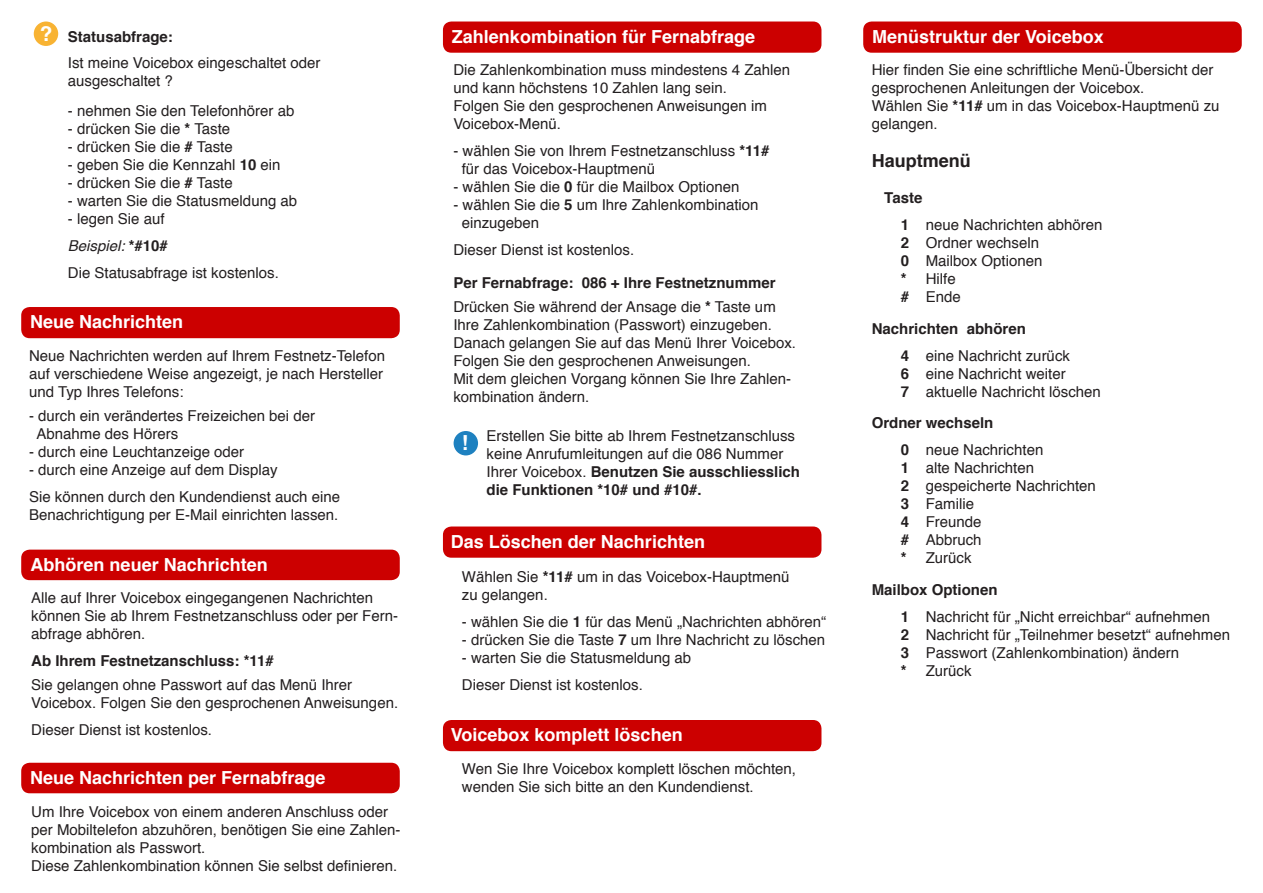
<style>
.page{position:relative;width:1263px;height:893px;background:#fff}
.page>*{position:absolute;margin:0;border:0;box-sizing:border-box;transform-origin:0 0}
.t1{font:700 20.85px "Helvetica";color:#fff}
.t2{font:700 18px "Helvetica";color:#fff}
.t3{font:700 18px "Helvetica";color:#231f20}
.t4{font:15px/18px "Helvetica";color:#231f20}
.t5{font:700 15px/27px "Helvetica";color:#231f20}
.s1{font-weight:700;font-size:20.85px;color:#fff}
.s2{font-weight:700}
.s3{font-style:italic}
.s4{font-weight:400}
</style>
<div class="page">
<div style="left:863px;top:22px;width:379px;height:31px;background:#c00;border-radius:9px"></div>
<div style="left:443px;top:22px;width:378px;height:31px;background:#c00;border-radius:9px"></div>
<div style="left:443px;top:526px;width:378px;height:32px;background:#c00;border-radius:9px"></div>
<div style="left:443px;top:720px;width:378px;height:31px;background:#c00;border-radius:9px"></div>
<div style="left:454px;top:431px;width:24px;height:24px;background:#1e81c0;border-radius:50%"></div>
<div style="left:34px;top:22px;width:24px;height:24px;background:#f8b333;border-radius:50%"></div>
<div style="left:21px;top:307px;width:379px;height:31px;background:#c00;border-radius:9px"></div>
<div style="left:21px;top:550px;width:379px;height:30px;background:#c00;border-radius:9px"></div>
<div style="left:21px;top:763px;width:379px;height:30px;background:#c00;border-radius:9px"></div>
<p class="t4" style="left:68px;top:25px;width:254px;line-height:25.5px;text-indent:-28px"><span class="s1">?</span> <span class="s2">Statusabfrage:<br></span>Ist meine Voicebox eingeschaltet oder</p>
<p class="t4" style="left:68px;top:72px;width:107px">ausgeschaltet ?</p>
<p class="t4" style="left:68px;top:102px;width:228px">- nehmen Sie den Telefonhörer ab</p>
<p class="t4" style="left:68px;top:120px;width:164px">- drücken Sie die <span class="s2">*</span> Taste</p>
<p class="t4" style="left:68px;top:138px;width:166px">- drücken Sie die <span class="s2">#</span> Taste</p>
<p class="t4" style="left:68px;top:156px;width:214px">- geben Sie die Kennzahl <span class="s2">10</span> ein</p>
<p class="t4" style="left:68px;top:174px;width:166px">- drücken Sie die <span class="s2">#</span> Taste</p>
<p class="t4" style="left:68px;top:192px;width:231px">- warten Sie die Statusmeldung ab</p>
<p class="t4" style="left:68px;top:206px;width:212px;line-height:27px">- legen Sie auf<br><span class="s3">Beispiel:</span> <span class="s2">*#10#<br></span>Die Statusabfrage ist kostenlos.</p>
<p class="t2" style="left:30px;top:307px;width:155px">Neue Nachrichten</p>
<p class="t4" style="left:29px;top:347px;width:358px">Neue Nachrichten werden auf Ihrem Festnetz-Telefon auf verschiedene Weise angezeigt, je nach Hersteller und Typ Ihres Telefons:</p>
<p class="t4" style="left:37px;top:407px;width:280px;text-indent:-8px">- durch ein verändertes Freizeichen bei der<br>Abnahme des Hörers</p>
<p class="t4" style="left:29px;top:443px;width:217px">- durch eine Leuchtanzeige oder</p>
<p class="t4" style="left:29px;top:457px;width:313px;line-height:27px">- durch eine Anzeige auf dem Display<br>Sie können durch den Kundendienst auch eine</p>
<p class="t4" style="left:29px;top:506px;width:311px">Benachrichtigung per E-Mail einrichten lassen.</p>
<p class="t2" style="left:31px;top:550px;width:239px">Abhören neuer Nachrichten</p>
<p class="t4" style="left:31px;top:589px;width:368px">Alle auf Ihrer Voicebox eingegangenen Nachrichten können Sie ab Ihrem Festnetzanschluss oder per Fern&shy;abfrage abhören.</p>
<p class="t5" style="left:31px;top:647px;width:244px">Ab Ihrem Festnetzanschluss: *11#</p>
<p class="t4" style="left:31px;top:676px;width:368px">Sie gelangen ohne Passwort auf das Menü Ihrer<br>Voicebox. Folgen Sie den gesprochenen Anweisungen.</p>
<p class="t4" style="left:31px;top:721px;width:182px">Dieser Dienst ist kostenlos.</p>
<p class="t2" style="left:30px;top:763px;width:297px">Neue Nachrichten per Fernabfrage</p>
<p class="t4" style="left:31px;top:803px;width:371px">Um Ihre Voicebox von einem anderen Anschluss oder per Mobiltelefon abzuhören, benötigen Sie eine Zahlen&shy;kombination als Passwort.<br>Diese Zahlenkombination können Sie selbst definieren.</p>
<p class="t2" style="left:452px;top:22px;width:305px">Zahlenkombination für Fernabfrage</p>
<p class="t4" style="left:453px;top:61px;width:338px">Die Zahlenkombination muss mindestens 4 Zahlen und kann höchstens 10 Zahlen lang sein.<br>Folgen Sie den gesprochenen Anweisungen im Voicebox-Menü.</p>
<p class="t4" style="left:462px;top:142px;width:309px;text-indent:-8px">- wählen Sie von Ihrem Festnetzanschluss <span class="s2">*11# </span>für das Voicebox-Hauptmenü</p>
<p class="t4" style="left:453px;top:178px;width:287px">- wählen Sie die <span class="s2">0</span> für die Mailbox Optionen</p>
<p class="t4" style="left:462px;top:196px;width:298px;text-indent:-8px">- wählen Sie die <span class="s2">5</span> um Ihre Zahlenkombination einzugeben</p>
<p class="t4" style="left:453px;top:241px;width:182px">Dieser Dienst ist kostenlos.</p>
<p class="t5" style="left:453px;top:271px;width:324px;line-height:24px">Per Fernabfrage: 086 + Ihre Festnetznummer<br><span class="s4">Drücken Sie während der Ansage die</span> * <span class="s4">Taste um</span></p>
<p class="t4" style="left:453px;top:316px;width:344px">Ihre Zahlenkombination (Passwort) einzugeben.<br>Danach gelangen Sie auf das Menü Ihrer Voicebox.<br>Folgen Sie den gesprochenen Anweisungen.<br>Mit dem gleichen Vorgang können Sie Ihre Zahlen&shy;kombination ändern.</p>
<h1 class="t1" style="left:462px;top:426px;width:8px">!</h1>
<p class="t4" style="left:486px;top:428px;width:315px">Erstellen Sie bitte ab Ihrem Festnetzanschluss keine Anrufumleitungen auf die 086 Nummer Ihrer Voicebox. <span class="s2">Benutzen Sie ausschliesslich die Funktionen *10# und #10#.</span></p>
<p class="t2" style="left:451px;top:527px;width:256px">Das Löschen der Nachrichten</p>
<p class="t4" style="left:462px;top:568px;width:329px">Wählen Sie <span class="s2">*11#</span> um in das Voicebox-Hauptmenü zu gelangen.</p>
<p class="t4" style="left:462px;top:613px;width:366px">- wählen Sie die <span class="s2">1</span> für das Menü „Nachrichten abhören“</p>
<p class="t4" style="left:462px;top:631px;width:365px">- drücken Sie die Taste <span class="s2">7</span> um Ihre Nachricht zu löschen</p>
<p class="t4" style="left:462px;top:644px;width:231px;line-height:27px">- warten Sie die Statusmeldung ab<br>Dieser Dienst ist kostenlos.</p>
<p class="t2" style="left:451px;top:720px;width:233px">Voicebox komplett löschen</p>
<p class="t4" style="left:462px;top:760px;width:336px">Wen Sie Ihre Voicebox komplett löschen möchten, wenden Sie sich bitte an den Kundendienst.</p>
<p class="t2" style="left:872px;top:22px;width:233px">Menüstruktur der Voicebox</p>
<p class="t4" style="left:872px;top:61px;width:349px">Hier finden Sie eine schriftliche Menü-Übersicht der gesprochenen Anleitungen der Voicebox.<br>Wählen Sie <span class="s2">*11#</span> um in das Voicebox-Hauptmenü zu gelangen.</p>
<p class="t3" style="left:872px;top:146px;width:100px">Hauptmenü</p>
<p class="t4" style="left:901px;top:185px;width:203px;line-height:27px;text-indent:-17px"><span class="s2">Taste<br>1</span> neue Nachrichten abhören</p>
<p class="t4" style="left:901px;top:234px;width:143px"><span class="s2">2</span> Ordner wechseln<br><span class="s2">0</span> Mailbox Optionen <span class="s2">*</span> Hilfe<br><span class="s2">#</span> Ende</p>
<p class="t5" style="left:901px;top:315px;width:171px;text-indent:-29px">Nachrichten abhören<br>4 <span class="s4">eine Nachricht zurück</span></p>
<p class="t4" style="left:901px;top:365px;width:201px"><span class="s2">6</span> eine Nachricht weiter<br><span class="s2">7</span> aktuelle Nachricht löschen</p>
<p class="t5" style="left:901px;top:409px;width:144px;text-indent:-29px">Ordner wechseln<br>0 <span class="s4">neue Nachrichten</span></p>
<p class="t4" style="left:901px;top:459px;width:196px"><span class="s2">1</span> alte Nachrichten<br><span class="s2">2</span> gespeicherte Nachrichten<br><span class="s2">3</span> Familie<br><span class="s2">4</span> Freunde<br><span class="s2">#</span> Abbruch<br><span class="s2">*</span> Zurück</p>
<p class="t4" style="left:901px;top:576px;width:311px;line-height:27px;text-indent:-29px"><span class="s2">Mailbox Optionen<br>1</span> Nachricht für „Nicht erreichbar“ aufnehmen</p>
<p class="t4" style="left:901px;top:626px;width:331px"><span class="s2">2</span> Nachricht für „Teilnehmer besetzt“ aufnehmen<br><span class="s2">3</span> Passwort (Zahlenkombination) ändern<br><span class="s2">*</span> Zurück</p>
</div>
